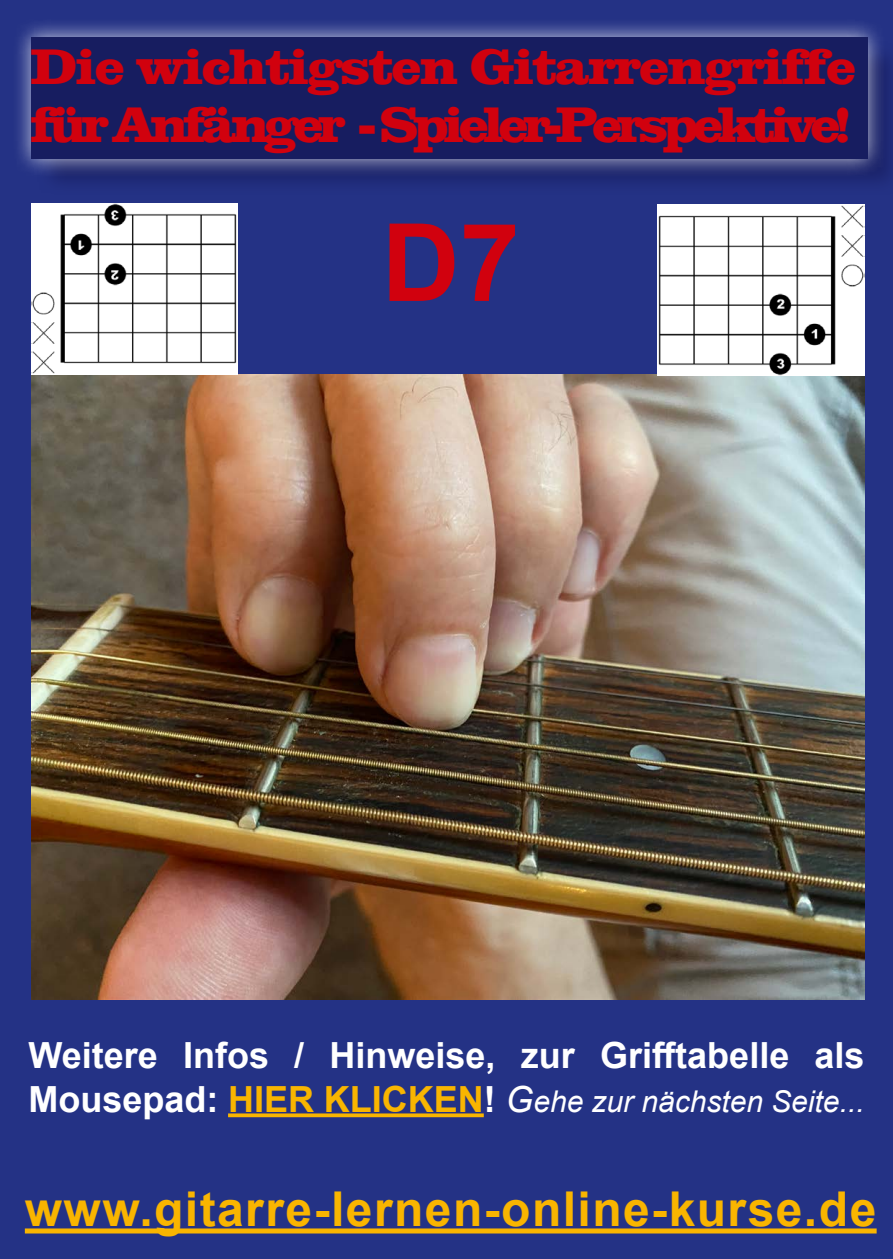
<style>
.page{position:relative;width:893px;height:1259px;background:#243285}
.page>*{position:absolute;margin:0;border:0;box-sizing:border-box;transform-origin:0 0}
.t1{font:700 108px "Arial";color:#d1010e}
.t2{font:48px/57.6px "Clarendon";letter-spacing:-.05em;color:#d1010e}
.t3{font:700 48px "Arial";letter-spacing:.03em;color:#f9b500}
.t4{font:700 36px "Arial";color:#fff}
.t5{font:italic 30px "Arial";color:#fff}
.s1{font-weight:700;font-style:normal;font-size:36px}
.s2{font-weight:700;font-style:normal;font-size:36px;color:#f9b500}
.s3{font-size:36px}
</style>
<div class="page">
<div style="left:35px;top:42px;width:858px;height:154px;background:#222e7f"></div>
<div style="left:11px;top:18px;width:876px;height:160px;background:#fff;opacity:.75"></div>
<div style="left:31px;top:37px;width:836px;height:122px;background:#171d60"></div>
<div style="left:25px;top:1228px;width:852px;height:5px;background:#f9b500"></div>
<svg style="left:228px;top:1113px;width:256px;height:4px"></svg>
<img style="left:31px;top:374px;width:834px;height:625px">
<img style="left:658px;top:204px;width:207px;height:171px">
<img style="left:31px;top:203px;width:207px;height:171px">
<p class="t2" style="left:31px;top:38px;width:826px">Die wichtigsten Gitarrengriffe für Anfänger - Spieler-Perspektive!</p>
<p class="t1" style="left:382px;top:187px;width:140px">D7</p>
<p class="t4" style="left:28px;top:1030px;width:838px">Weitere Infos / Hinweise, zur Grifftabelle als</p>
<p class="t5" style="left:28px;top:1081px;width:838px"><span class="s1">Mousepad:</span> <span class="s2">HIER KLICKEN</span><span class="s1">!</span> <span class="s3">G</span>ehe zur nächsten Seite...</p>
<p class="t3" style="left:25px;top:1175px;width:853px">www.gitarre-lernen-online-kurse.de</p>
</div>
